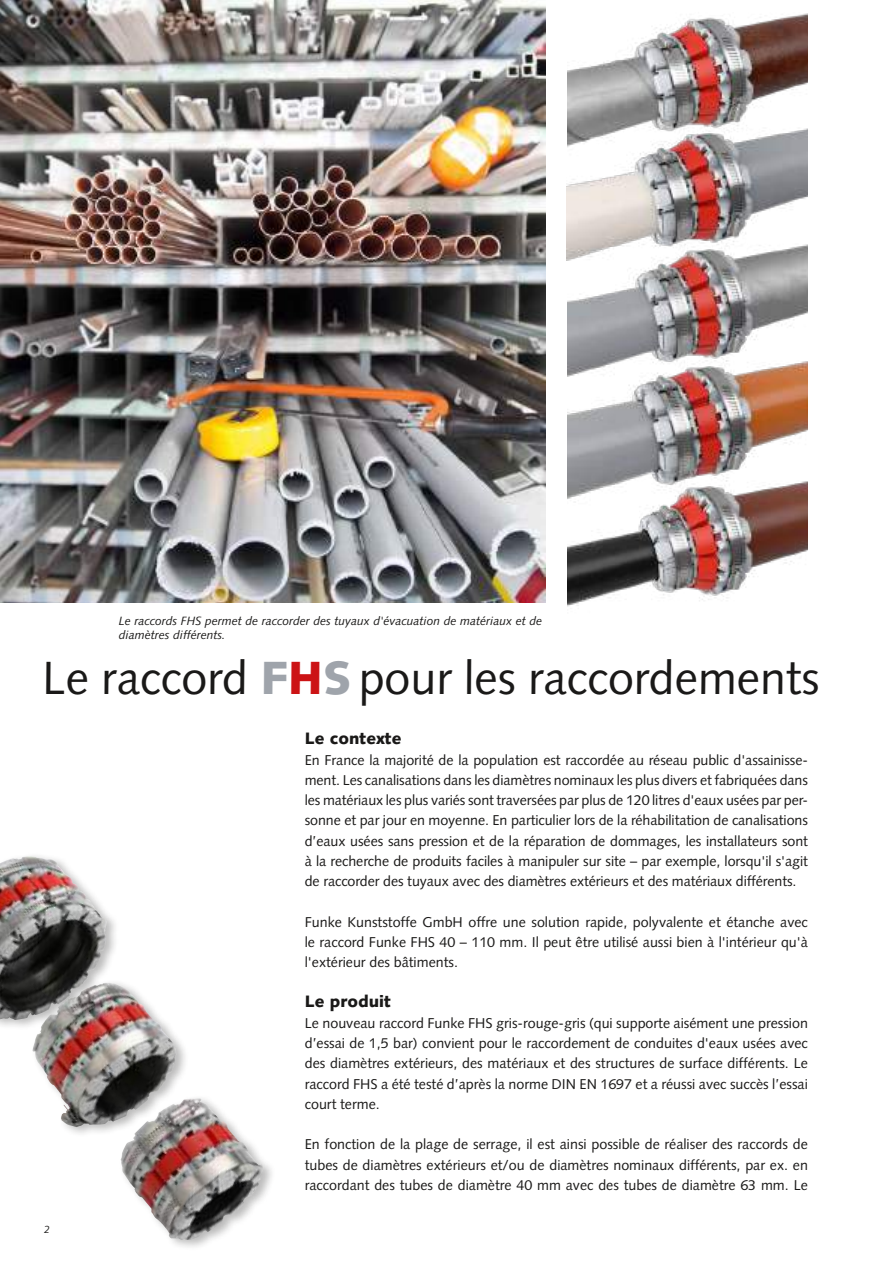
<style>
.page{position:relative;width:893px;height:1263px;background:#fff}
.page>*{position:absolute;margin:0;border:0;box-sizing:border-box;transform-origin:0 0}
.t1{font:46.5px "Syntax LTCE";color:#1a1918}
.t2{font:900 16.5px "Syntax LTCE";color:#1a1918}
.t3{font:14.25px/20.2px "Syntax LTCE";color:#1a1918;text-align:justify}
.t4{font:italic 12px/13.5px "Syntax LTCE";color:#1a1918}
.t5{font:italic 10.5px "Syntax LTCE";color:#1a1918}
.s1{font-weight:900;color:#9fa4ab}
.s2{font-weight:900;color:#cc1315}
</style>
<div class="page">
<img style="left:567px;top:518px;width:241px;height:89px">
<img style="left:567px;top:275px;width:241px;height:62px">
<img style="left:567px;top:168px;width:241px;height:107px">
<img style="left:567px;top:337px;width:241px;height:181px">
<img style="left:0;top:0;width:546px;height:603px">
<div style="left:0;top:852px;width:276px;height:399px;background:#1a1918;opacity:.3"></div>
<img style="left:0;top:856px;width:107px;height:164px">
<img style="left:567px;top:13px;width:241px;height:155px">
<p class="t4" style="left:119px;top:614px;width:425px">Le raccords FHS permet de raccorder des tuyaux d'évacuation de matériaux et de diamètres différents.</p>
<h1 class="t1" style="left:43px;top:650px;width:778px">Le raccord <span class="s1">F</span><span class="s2">H</span><span class="s1">S</span> pour les raccordements</h1>
<p class="t5" style="left:44px;top:1224px;width:7px">2</p>
<p class="t2" style="left:305px;top:728px;width:98px">Le contexte</p>
<p class="t3" style="left:305px;top:750px;width:505px">En France la majorité de la population est raccordée au réseau public d'assainisse&shy;ment. Les canalisations dans les diamètres nominaux les plus divers et fabriquées dans les matériaux les plus variés sont traversées par plus de 120 litres d'eaux usées par per&shy;sonne et par jour en moyenne. En particulier lors de la réhabilitation de canalisations d’eaux usées sans pression et de la réparation de dommages, les installateurs sont à la recherche de produits faciles à manipuler sur site – par exemple, lorsqu'il s'agit de raccorder des tuyaux avec des diamètres extérieurs et des matériaux différents.</p>
<p class="t3" style="left:305px;top:912px;width:505px">Funke Kunststoffe GmbH offre une solution rapide, polyvalente et étanche avec le raccord Funke FHS 40 – 110 mm. Il peut être utilisé aussi bien à l'intérieur qu'à l'extérieur des bâtiments.</p>
<p class="t2" style="left:305px;top:992px;width:87px">Le produit</p>
<p class="t3" style="left:305px;top:1013px;width:505px">Le nouveau raccord Funke FHS gris-rouge-gris (qui supporte aisément une pression d’essai de 1,5 bar) convient pour le raccordement de conduites d'eaux usées avec des diamètres extérieurs, des matériaux et des structures de surface différents. Le raccord FHS a été testé d’après la norme DIN EN 1697 et a réussi avec succès l’essai court terme.</p>
<p class="t3" style="left:305px;top:1134px;width:505px">En fonction de la plage de serrage, il est ainsi possible de réaliser des raccords de tubes de diamètres extérieurs et/ou de diamètres nominaux différents, par ex. en raccordant des tubes de diamètre 40 mm avec des tubes de diamètre 63 mm. Le</p>
</div>
